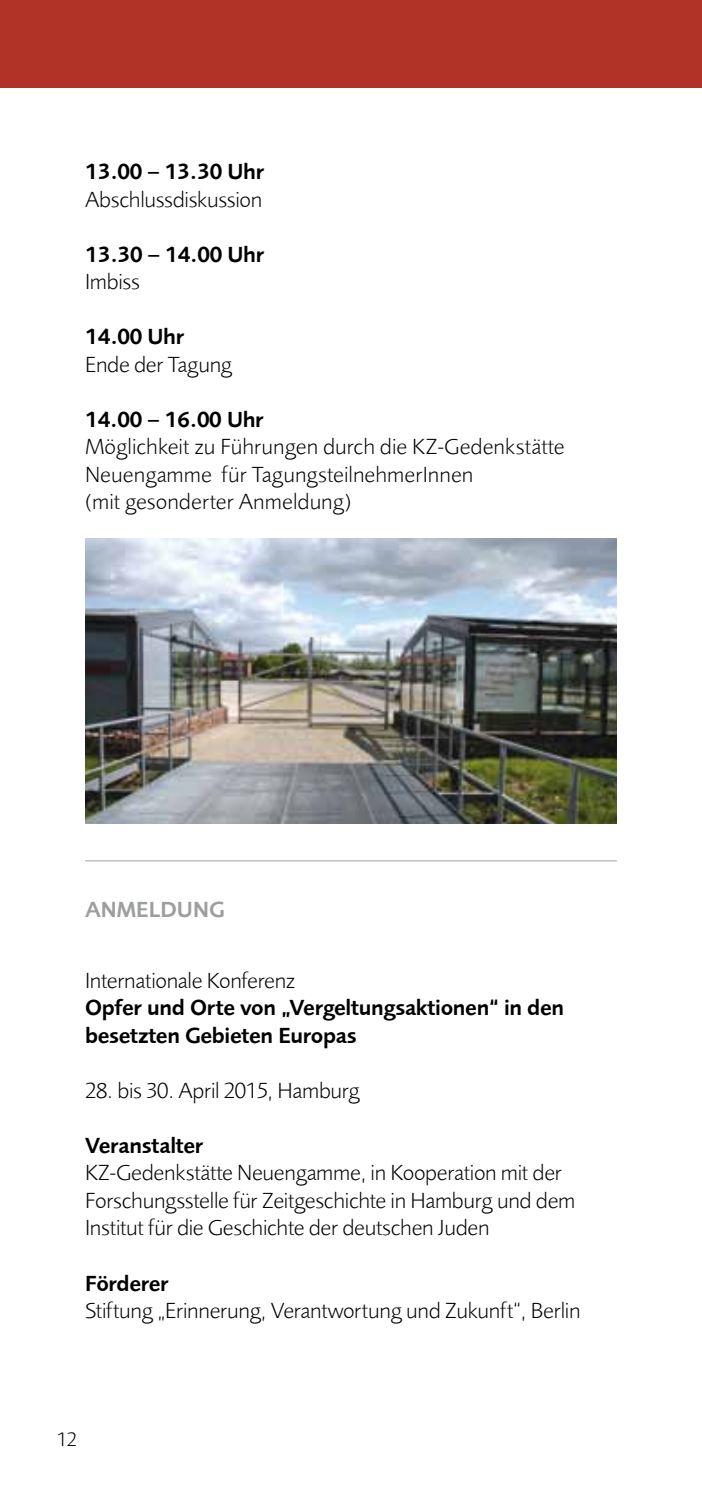
<style>
.page{position:relative;width:702px;height:1503px;background:#fff}
.page>*{position:absolute;margin:0;border:0;box-sizing:border-box;transform-origin:0 0}
.t1{font:300 22.5px/27.5px "Foundry Sans";letter-spacing:-.015em;color:#000}
.t2{font:22.5px/27.5px "Foundry Sans Demi";letter-spacing:-.015em;color:#000}
.t3{font:22.5px "Foundry Sans Demi";color:#9c9e9f}
.t4{font:300 20px "Foundry Sans";color:#000}
</style>
<div class="page">
<div style="left:0;top:0;width:702px;height:87px;background:#b13227"></div>
<img style="left:85px;top:539px;width:532px;height:284px">
<hr style="left:85px;top:860px;width:532px;height:1px;background:#b1b3b4">
<p class="t2" style="left:85px;top:158px;width:181px">13.00 – 13.30 Uhr</p>
<p class="t1" style="left:85px;top:185px;width:179px">Abschlussdiskussion</p>
<p class="t2" style="left:85px;top:240px;width:181px">13.30 – 14.00 Uhr</p>
<p class="t1" style="left:85px;top:268px;width:56px">Imbiss</p>
<p class="t2" style="left:85px;top:323px;width:101px">14.00 Uhr</p>
<p class="t1" style="left:85px;top:350px;width:149px">Ende der Tagung</p>
<p class="t2" style="left:85px;top:405px;width:180px">14.00 – 16.00 Uhr</p>
<p class="t1" style="left:85px;top:433px;width:481px">Möglichkeit zu Führungen durch die KZ-Gedenkstätte<br>Neuengamme für TagungsteilnehmerInnen<br>(mit gesonderter Anmeldung)</p>
<p class="t3" style="left:85px;top:896px;width:138px">Anmeldung</p>
<p class="t1" style="left:85px;top:966px;width:212px">Internationale Konferenz</p>
<p class="t2" style="left:85px;top:994px;width:480px">Opfer und Orte von „Vergeltungsaktionen“ in den besetzten Gebieten Europas</p>
<p class="t1" style="left:85px;top:1076px;width:276px">28. bis 30. April 2015, Hamburg</p>
<p class="t2" style="left:85px;top:1131px;width:120px">Veranstalter</p>
<p class="t1" style="left:85px;top:1159px;width:492px">KZ-Gedenkstätte Neuengamme, in Kooperation mit der<br>Forschungsstelle für Zeitgeschichte in Hamburg und dem<br>Institut für die Geschichte der deutschen Juden</p>
<p class="t2" style="left:85px;top:1269px;width:85px">Förderer</p>
<p class="t1" style="left:85px;top:1296px;width:497px">Stiftung „Erinnerung, Verantwortung und Zukunft“, Berlin</p>
<p class="t4" style="left:57px;top:1427px;width:22px">12</p>
</div>
